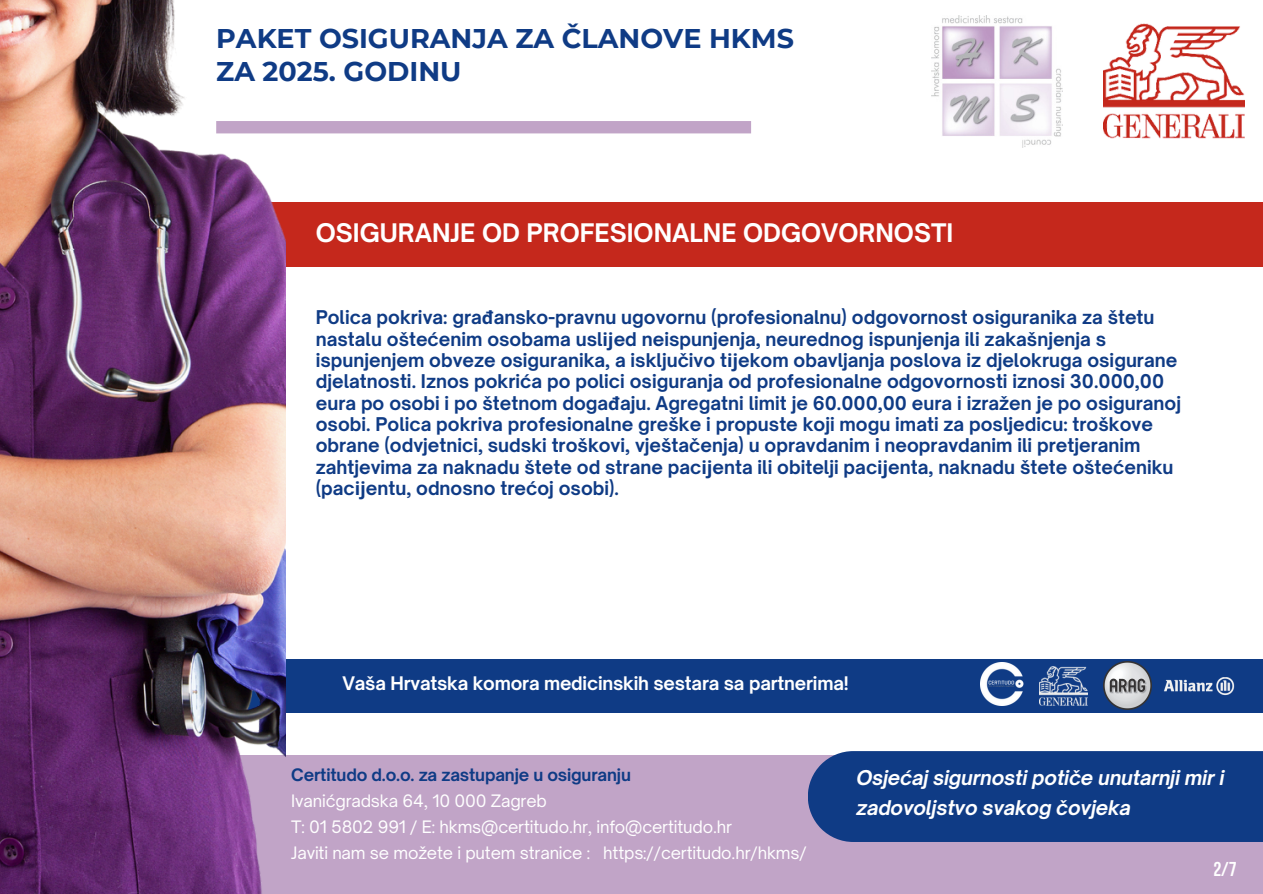
<style>
.page{position:relative;width:1263px;height:894px;background:#fff}
.page>*{position:absolute;margin:0;border:0;box-sizing:border-box;transform-origin:0 0}
.t1{font:700 27px/32.7px "Montserrat";color:#0f3b85}
.t2{font:700 24.45px "Open Sauce One";color:#fff}
.t3{font:700 19.95px "Bebas Neue";color:#fff}
.t4{font:italic 700 19.35px/30.3px "Open Sauce One";letter-spacing:-.01em;color:#fff}
.t5{font:700 18.15px/21.3px "Open Sauce One";color:#0f3b85}
.t6{font:700 17.85px "Open Sauce One";letter-spacing:-.01em;color:#fff}
.t7{font:16.35px "Open Sauce One";letter-spacing:-.01em;color:#fff}
.t8{font:700 16.35px "Open Sauce One";letter-spacing:-.01em;color:#0f3b85}
.s1{font-family:"Noto Sans"}
</style>
<div class="page">
<div style="left:216px;top:121px;width:535px;height:12px;background:#c1a4c7"></div>
<div style="left:8px;top:754px;width:1255px;height:139px;background:#c1a4c7"></div>
<img style="left:931px;top:15px;width:132px;height:132px">
<div style="left:0;top:659px;width:1263px;height:53px;background:#0f3b85"></div>
<div style="left:0;top:202px;width:1263px;height:64px;background:#c5281c"></div>
<img style="left:0;top:0;width:286px;height:893px">
<img style="left:1039px;top:666px;width:48px;height:39px">
<img style="left:1161px;top:677px;width:76px;height:36px">
<img style="left:980px;top:662px;width:43px;height:43px">
<img style="left:1103px;top:661px;width:49px;height:48px">
<div style="left:808px;top:751px;width:455px;height:90px;background:#0f3b85"></div>
<img style="left:1103px;top:23px;width:141px;height:115px">
<p class="t1" style="left:216px;top:22px;width:579px">PAKET OSIGURANJA ZA ČLANOVE HKMS<br>ZA 2025. GODINU</p>
<p class="t2" style="left:316px;top:218px;width:639px">OSIGURANJE OD PROFESIONALNE ODGOVORNOSTI</p>
<h1 class="t5" style="left:316px;top:306px;width:867px">Polica pokriva: gra<span class="s1">đ</span>ansko-pravnu ugovornu (profesionalnu) odgovornost osiguranika za štetu nastalu oštećenim osobama usl<span class="s1">ĳ</span>ed neispunjenja, neurednog ispunjenja ili zakašnjenja s ispunjenjem obveze osiguranika, a isključivo t<span class="s1">ĳ</span>ekom obavljanja poslova iz djelokruga osigurane djelatnosti. Iznos pokrića po polici osiguranja od profesionalne odgovornosti iznosi 30.000,00 eura po osobi i po štetnom doga<span class="s1">đ</span>aju. Agregatni limit je 60.000,00 eura i izražen je po osiguranoj osobi. Polica pokriva profesionalne greške i propuste koji mogu imati za posljedicu: troškove obrane (odvjetnici, sudski troškovi, vještačenja) u opravdanim i neopravdanim ili pretjeranim zahtjevima za naknadu štete od strane pac<span class="s1">ĳ</span>enta ili obitelji pac<span class="s1">ĳ</span>enta, naknadu štete oštećeniku (pac<span class="s1">ĳ</span>entu, odnosno trećoj osobi).</h1>
<p class="t6" style="left:342px;top:672px;width:508px">Vaša Hrvatska komora medicinskih sestara sa partnerima!</p>
<p class="t8" style="left:291px;top:764px;width:341px">Certitudo d.o.o. za zastupanje u osiguranju</p>
<h1 class="t7" style="left:291px;top:790px;width:257px">Ivanićgradska 64, 10 000 Zagreb</h1>
<h3 class="t7" style="left:291px;top:816px;width:442px">T: 01 5802 991 / E: hkms@certitudo.hr, info@certitudo.hr</h3>
<p class="t7" style="left:291px;top:842px;width:517px">Javiti nam se možete i putem stranice : https://certitudo.hr/hkms/</p>
<p class="t4" style="left:856px;top:762px;width:369px">Osjećaj sigurnosti potiče unutarnji mir i zadovoljstvo svakog čovjeka</p>
<p class="t3" style="left:1213px;top:860px;width:25px">2/7</p>
</div>
